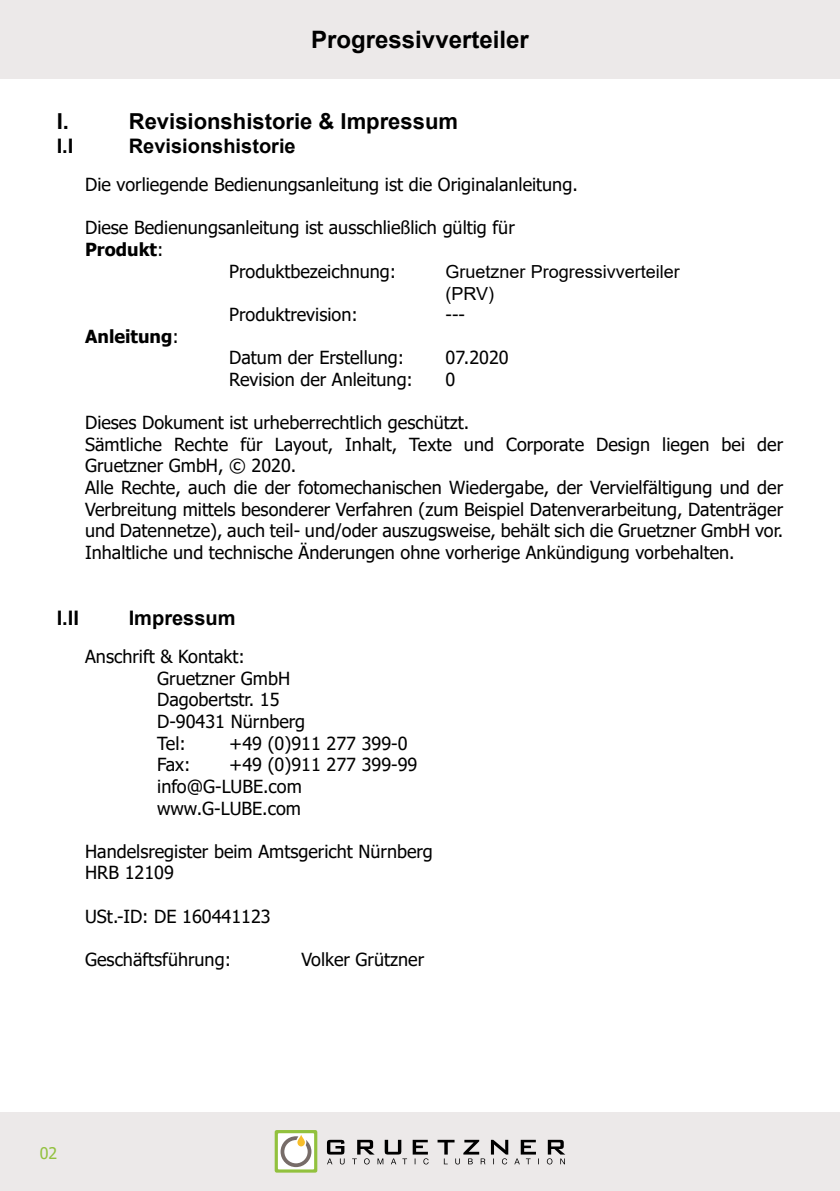
<style>
.page{position:relative;width:840px;height:1191px;background:#fff}
.page>*{position:absolute;margin:0;border:0;box-sizing:border-box;transform-origin:0 0}
.t1{font:700 24px "Arial";color:#000}
.t2{font:700 22px "Arial";color:#000}
.t3{font:700 20px "Arial";color:#000}
.t4{font:18px/21.6px "Tahoma";color:#000}
.t5{font:18px/22px "Arial";color:#000}
.t6{font:700 18px "Tahoma";color:#000}
.t7{font:16px "Tahoma";color:#92c13e}
.s1{font-weight:400}
</style>
<div class="page">
<div style="left:0;top:1112px;width:839px;height:79px;background:#ece9e9"></div>
<div style="left:0;top:0;width:839px;height:78px;background:#ece9e9"></div>
<svg style="left:327px;top:1139px;width:238px;height:25px"></svg>
<svg style="left:274px;top:1130px;width:43px;height:42px"></svg>
<h1 class="t1" style="left:311px;top:23px;width:219px">Progressivverteiler</h1>
<p class="t2" style="left:57px;top:106px;width:14px">I.</p>
<p class="t2" style="left:129px;top:106px;width:330px">Revisionshistorie &amp; Impressum</p>
<p class="t3" style="left:57px;top:132px;width:18px">I.I</p>
<p class="t3" style="left:129px;top:132px;width:168px">Revisionshistorie</p>
<p class="t4" style="left:85px;top:174px;width:494px">Die vorliegende Bedienungsanleitung ist die Originalanleitung.</p>
<p class="t4" style="left:85px;top:217px;width:431px">Diese Bedienungsanleitung ist ausschließlich gültig für</p>
<p class="t6" style="left:85px;top:236px;width:80px">Produkt<span class="s1">:</span></p>
<p class="t4" style="left:229px;top:261px;width:168px">Produktbezeichnung:</p>
<p class="t5" style="left:445px;top:260px;width:236px">Gruetzner Progressivverteiler (PRV)</p>
<p class="t4" style="left:229px;top:305px;width:130px">Produktrevision:</p>
<p class="t4" style="left:445px;top:305px;width:21px">---</p>
<p class="t6" style="left:85px;top:323px;width:95px">Anleitung<span class="s1">:</span></p>
<p class="t4" style="left:229px;top:348px;width:176px">Datum der Erstellung:</p>
<p class="t4" style="left:445px;top:348px;width:65px">07.2020</p>
<p class="t4" style="left:229px;top:369px;width:185px">Revision der Anleitung:</p>
<p class="t4" style="left:445px;top:369px;width:11px">0</p>
<p class="t4" style="left:85px;top:413px;width:699px">Dieses Dokument ist urheberrechtlich geschützt.<br>Sämtliche Rechte für Layout, Inhalt, Texte und Corporate Design liegen bei der Gruetzner GmbH, © 2020.<br>Alle Rechte, auch die der fotomechanischen Wiedergabe, der Vervielfältigung und der Verbreitung mittels besonderer Verfahren (zum Beispiel Datenverarbeitung, Datenträger und Datennetze), auch teil- und/oder auszugsweise, behält sich die Gruetzner GmbH vor.<br>Inhaltliche und technische Änderungen ohne vorherige Ankündigung vorbehalten.</p>
<p class="t3" style="left:57px;top:604px;width:24px">I.II</p>
<p class="t3" style="left:129px;top:604px;width:108px">Impressum</p>
<p class="t4" style="left:157px;top:647px;width:149px;text-indent:-72px">Anschrift &amp; Kontakt:<br>Gruetzner GmbH<br>Dagobertstr. 15<br>D-90431 Nürnberg<br>Tel:</p>
<p class="t4" style="left:229px;top:733px;width:180px">+49 (0)911 277 399-0</p>
<p class="t4" style="left:157px;top:755px;width:261px;text-indent:72px">+49 (0)911 277 399-99 info@G-LUBE.com www.G-LUBE.com</p>
<p class="t4" style="left:85px;top:841px;width:349px">Handelsregister beim Amtsgericht Nürnberg<br>HRB 12109</p>
<p class="t4" style="left:85px;top:906px;width:187px">USt.-ID: DE 160441123</p>
<p class="t4" style="left:85px;top:949px;width:147px">Geschäftsführung:</p>
<p class="t4" style="left:301px;top:949px;width:124px">Volker Grützner</p>
<p class="t4" style="left:157px;top:755px;width:35px">Fax:</p>
<p class="t7" style="left:40px;top:1142px;width:19px">02</p>
</div>
